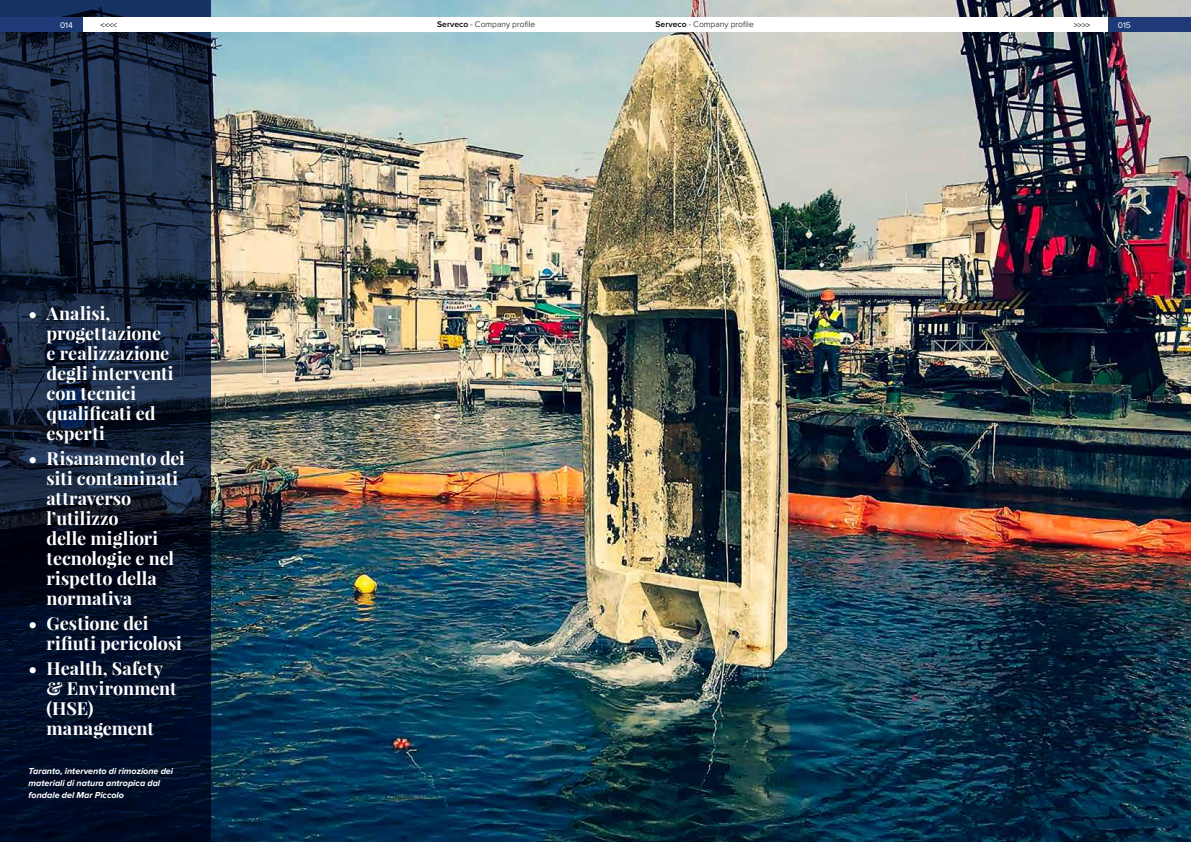
<style>
.page{position:relative;width:1191px;height:842px;background:#fff}
.page>*{position:absolute;margin:0;border:0;box-sizing:border-box;transform-origin:0 0}
.t1{font:700 18px/20px "Playfair Display";color:#fff}
.t2{font:italic 700 9px/12px "Proxima Nova";color:#fff}
.t3{font:300 8.5px "Proxima Nova";letter-spacing:.005em;color:#000}
.t4{font:8.5px "Proxima Nova";color:#000}
.t5{font:8.5px "Proxima Nova";letter-spacing:.005em;color:#fff}
.s1{font-weight:600}
</style>
<div class="page">
<img style="left:0;top:0;width:1191px;height:842px">
<div style="left:0;top:17px;width:83px;height:15px;background:#1e3b77"></div>
<div style="left:1108px;top:17px;width:83px;height:15px;background:#1e3b77"></div>
<div style="left:83px;top:17px;width:512px;height:15px;background:#fff"></div>
<div style="left:595px;top:17px;width:513px;height:15px;background:#fff"></div>
<p class="t5" style="left:60px;top:22px;width:14px">014</p>
<p class="t4" style="left:101px;top:22px;width:18px">&lt;&lt;&lt;&lt;</p>
<p class="t3" style="left:655px;top:19px;width:100px"><span class="s1">Serveco</span> - Company profile</p>
<p class="t4" style="left:1073px;top:22px;width:18px">&gt;&gt;&gt;&gt;</p>
<p class="t3" style="left:437px;top:19px;width:100px"><span class="s1">Serveco</span> - Company profile</p>
<p class="t5" style="left:1117px;top:22px;width:15px">015</p>
<p class="t1" style="left:47px;top:303px;width:128px;text-indent:-18px">• Analisi, progettazione e realizzazione degli interventi con tecnici qualificati ed esperti</p>
<p class="t1" style="left:47px;top:448px;width:140px;text-indent:-18px">• Risanamento dei siti contaminati attraverso l’utilizzo<br>delle migliori tecnologie e nel rispetto della normativa</p>
<p class="t1" style="left:47px;top:613px;width:137px;text-indent:-18px">• Gestione dei rifiuti pericolosi</p>
<p class="t1" style="left:47px;top:658px;width:131px;text-indent:-18px">• Health, Safety &amp; Environment (HSE) management</p>
<p class="t2" style="left:29px;top:765px;width:146px">Taranto, intervento di rimozione dei materiali di natura antropica dal fondale del Mar Piccolo</p>
</div>
